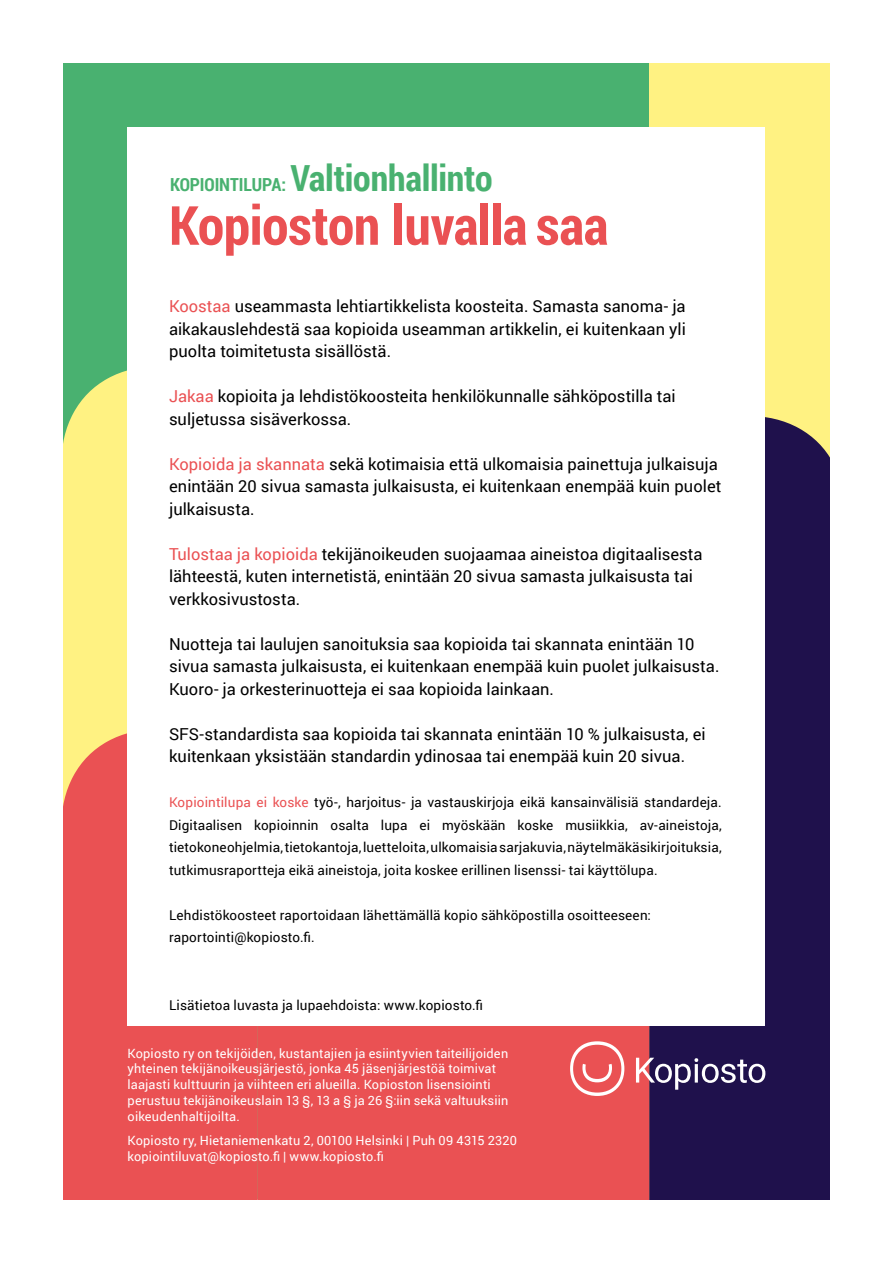
<style>
.page{position:relative;width:893px;height:1263px;background:#fff}
.page>*{position:absolute;margin:0;border:0;box-sizing:border-box;transform-origin:0 0}
.t1{font:700 54px "Roboto Condensed";letter-spacing:-.01em;color:#ea5153}
.t2{font:700 36px "Roboto Condensed";letter-spacing:-.005em;color:#49b170}
.t3{font:16.5px/22.5px "Roboto";color:#000}
.t4{font:13.5px/22.5px "Roboto";letter-spacing:.01em;color:#000;text-align:justify}
.t5{font:12.75px/15.8px "Roboto";letter-spacing:.015em;color:#fff}
.s1{font-size:18px}
.s2{color:#ea5153}
</style>
<div class="page">
<div style="left:64px;top:64px;width:765px;height:1135px;background:#49b170"></div>
<svg style="left:64px;top:366px;width:64px;height:363px;background:#f2ed82"></svg>
<div style="left:649px;top:64px;width:180px;height:1135px;background:#fff282"></div>
<div style="left:649px;top:417px;width:180px;height:782px;background:#1f114c"></div>
<div style="left:257px;top:1026px;width:392px;height:173px;background:#ea5153"></div>
<div style="left:64px;top:729px;width:193px;height:470px;background:#ea5153"></div>
<div style="left:128px;top:128px;width:637px;height:898px;background:#fff"></div>
<svg style="left:570px;top:1041px;width:54px;height:55px;background:#ee797a"></svg>
<svg style="left:636px;top:1058px;width:129px;height:32px;background:#66537b"></svg>
<h2 class="t2" style="left:170px;top:153px;width:324px"><span class="s1">KOPIOINTILUPA:</span> Valtionhallinto</h2>
<h1 class="t1" style="left:169px;top:187px;width:441px">Kopioston luvalla saa</h1>
<p class="t3" style="left:169px;top:294px;width:518px;text-align:justify"><span class="s2">Koostaa</span> useammasta lehtiartikkelista koosteita. Samasta sanoma- ja aikakauslehdestä saa kopioida useamman artikkelin, ei kuitenkaan yli puolta toimitetusta sisällöstä.</p>
<p class="t3" style="left:169px;top:384px;width:508px"><span class="s2">Jakaa</span> kopioita ja lehdistökoosteita henkilökunnalle sähköpostilla tai suljetussa sisäverkossa.</p>
<p class="t3" style="left:169px;top:452px;width:554px"><span class="s2">Kopioida ja skannata</span> sekä kotimaisia että ulkomaisia painettuja julkaisuja enintään 20 sivua samasta julkaisusta, ei kuitenkaan enempää kuin puolet julkaisusta.</p>
<p class="t3" style="left:169px;top:542px;width:535px"><span class="s2">Tulostaa ja kopioida</span> tekijänoikeuden suojaamaa aineistoa digitaalisesta lähteestä, kuten internetistä, enintään 20 sivua samasta julkaisusta tai verkkosivustosta.</p>
<p class="t3" style="left:169px;top:632px;width:552px">Nuotteja tai laulujen sanoituksia saa kopioida tai skannata enintään 10 sivua samasta julkaisusta, ei kuitenkaan enempää kuin puolet julkaisusta.<br>Kuoro- ja orkesterinuotteja ei saa kopioida lainkaan.</p>
<p class="t3" style="left:169px;top:722px;width:538px">SFS-standardista saa kopioida tai skannata enintään 10 % julkaisusta, ei kuitenkaan yksistään standardin ydinosaa tai enempää kuin 20 sivua.</p>
<p class="t4" style="left:169px;top:791px;width:554px"><span class="s2">Kopiointilupa ei koske</span> työ-, harjoitus- ja vastauskirjoja eikä kansainvälisiä standardeja.<br>Digitaalisen kopioinnin osalta lupa ei myöskään koske musiikkia, av-aineistoja, tietokoneohjelmia, tietokantoja, luetteloita, ulkomaisia sarjakuvia, näytelmäkäsikirjoituksia, tutkimusraportteja eikä aineistoja, joita koskee erillinen lisenssi- tai käyttölupa.</p>
<p class="t4" style="left:169px;top:903px;width:483px">Lehdistökoosteet raportoidaan lähettämällä kopio sähköpostilla osoitteeseen: raportointi@kopiosto.fi.</p>
<p class="t4" style="left:169px;top:993px;width:316px">Lisätietoa luvasta ja lupaehdoista: www.kopiosto.fi</p>
<p class="t5" style="left:128px;top:1044px;width:382px">Kopiosto ry on tekijöiden, kustantajien ja esiintyvien taiteilijoiden yhteinen tekijänoikeusjärjestö, jonka 45 jäsenjärjestöä toimivat laajasti kulttuurin ja viihteen eri alueilla. Kopioston lisensiointi perustuu tekijänoikeuslain 13 §, 13 a § ja 26 §:iin sekä valtuuksiin oikeudenhaltijoilta.</p>
<p class="t5" style="left:128px;top:1132px;width:391px">Kopiosto ry, Hietaniemenkatu 2, 00100 Helsinki | Puh 09 4315 2320 kopiointiluvat@kopiosto.fi | www.kopiosto.fi</p>
</div>
